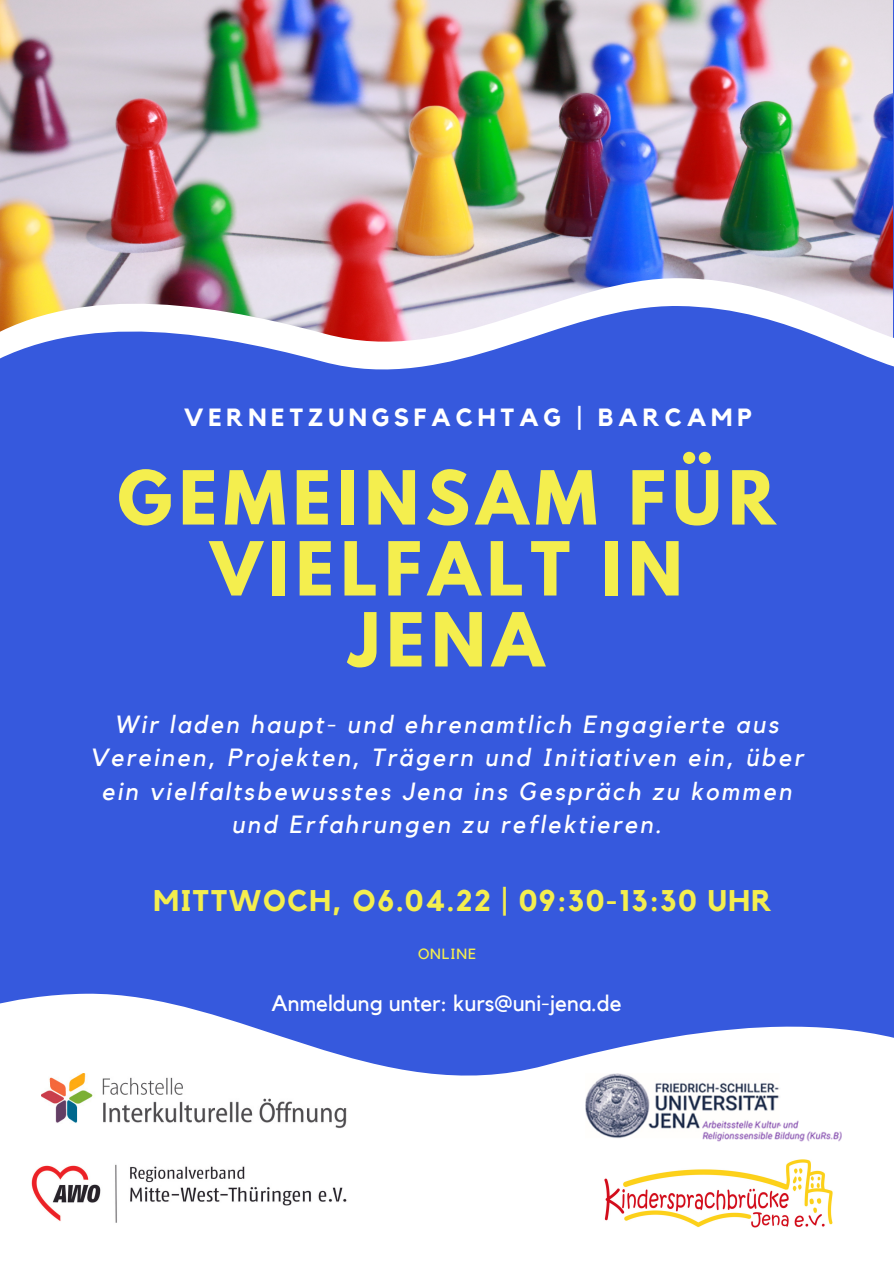
<style>
.page{position:relative;width:894px;height:1264px;background:#fff}
.page>*{position:absolute;margin:0;border:0;box-sizing:border-box;transform-origin:0 0}
.t1{font:700 65.85px/70.9px "League Spartan";letter-spacing:.1em;color:#f4ee4e;text-align:center}
.t2{font:700 29.85px "Kollektif";letter-spacing:.05em;color:#f4ee4e}
.t3{font:italic 24.75px/33.5px "Kollektif";letter-spacing:.1em;color:#fff;text-align:center}
.t4{font:700 24.75px "Kollektif";letter-spacing:.19em;color:#fff}
.t5{font:22.35px "Kollektif";color:#fff}
.t6{font:14.7px "Kollektif";letter-spacing:.05em;color:#f4ee4e}
</style>
<div class="page">
<img style="left:0;top:0;width:892px;height:277px">
<img style="left:0;top:277px;width:893px;height:28px">
<svg style="left:0;top:305px;width:893px;height:191px;background:#5771dd"></svg>
<div style="left:0;top:496px;width:893px;height:767px;background:#3659dd"></div>
<svg style="left:0;top:993px;width:893px;height:270px;fill:#fff"></svg>
<img style="left:41px;top:1073px;width:307px;height:55px">
<img style="left:585px;top:1073px;width:267px;height:73px">
<img style="left:17px;top:1157px;width:331px;height:70px">
<img style="left:600px;top:1159px;width:236px;height:68px">
<p class="t4" style="left:184px;top:406px;width:569px">VERNETZUNGSFACHTAG | BARCAMP</p>
<p class="t1" style="left:117px;top:471px;width:659px">GEMEINSAM FÜR<br>VIELFALT IN<br>JENA</p>
<p class="t3" style="left:90px;top:708px;width:715px">Wir laden haupt- und ehrenamtlich Engagierte aus Vereinen, Projekten, Trägern und Initiativen ein, über ein vielfaltsbewusstes Jena ins Gespräch zu kommen und Erfahrungen zu reflektieren.</p>
<p class="t2" style="left:154px;top:887px;width:619px">MITTWOCH, O6.04.22 | 09:30-13:30 UHR</p>
<p class="t6" style="left:418px;top:946px;width:59px">ONLINE</p>
<p class="t5" style="left:271px;top:993px;width:351px">Anmeldung unter: kurs@uni-jena.de</p>
</div>
